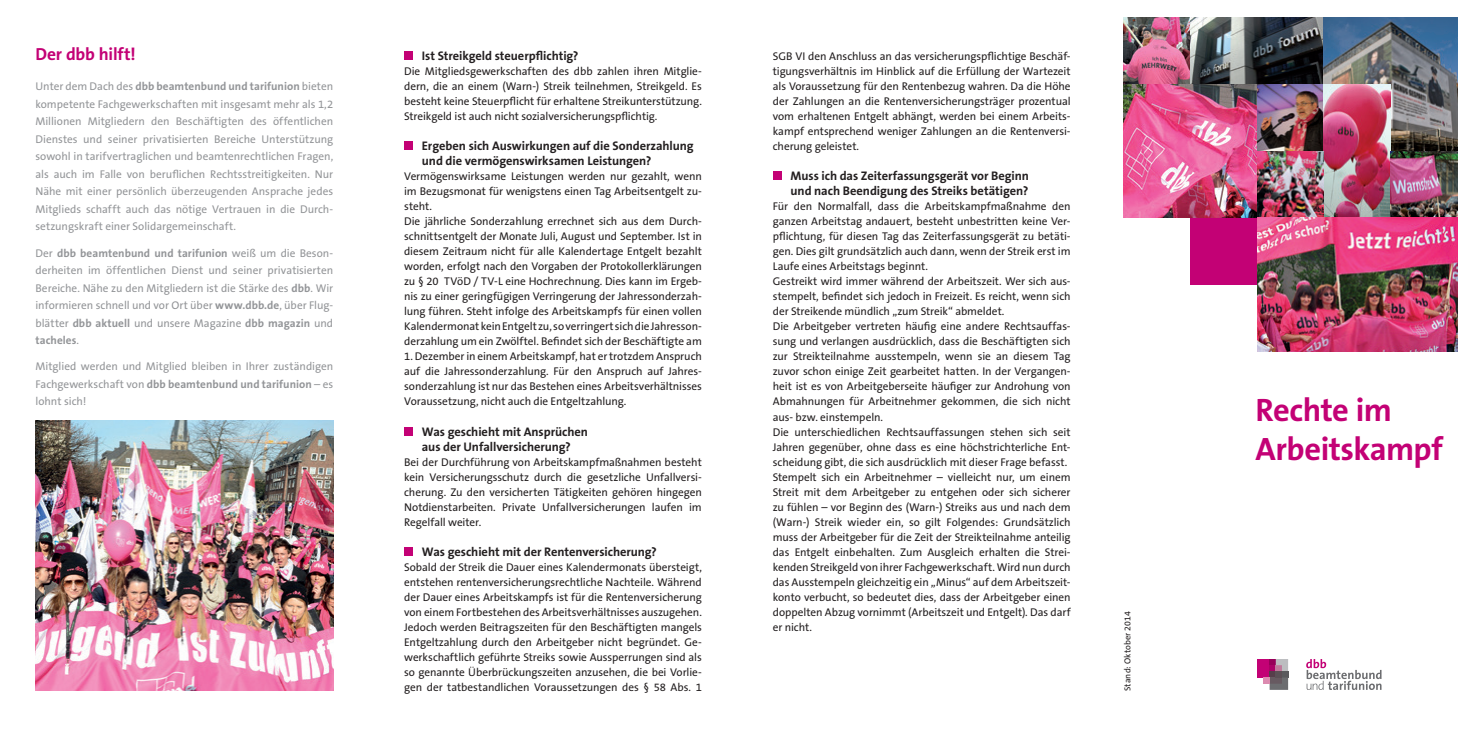
<style>
.page{position:relative;width:1475px;height:745px;background:#fff}
.page>*{position:absolute;margin:0;border:0;box-sizing:border-box;transform-origin:0 0}
._04_Überschrift_30{font:700 32.5px/39px "The Sans B7";letter-spacing:-.015em;color:#c30175}
._01_Kapitel-Überschr{font:700 17.5px "The Sans B7";letter-spacing:-.005em;color:#c30175}
._03_Überschrift_10{font:700 12.5px/15px "The Sans B7";letter-spacing:-.005em;color:#231f20}
._02_Fliesstext{font:11.25px/15px "The Sans B5 Plain";letter-spacing:-.005em;color:#231f20;text-align:justify}
._02_Fliesstext_hellg{font:11.25px/17.5px "The Sans B5 Plain";color:#939598;text-align:justify}
._02_Fliesstext-2{font:8.75px "The Sans B5 Plain";letter-spacing:.01em;color:#231f20}
.s1{font-family:"The Sans B7";font-weight:700}
</style>
<div class="page">
<div style="left:404px;top:51px;width:9px;height:9px;background:#c30175"></div>
<div style="left:404px;top:141px;width:9px;height:9px;background:#c30175"></div>
<div style="left:404px;top:426px;width:9px;height:9px;background:#c30175"></div>
<div style="left:404px;top:546px;width:9px;height:9px;background:#c30175"></div>
<div style="left:772px;top:171px;width:9px;height:9px;background:#c30175"></div>
<img style="left:1123px;top:18px;width:67px;height:66px">
<svg style="left:1190px;top:18px;width:133px;height:66px;background:#4c5255"></svg>
<img style="left:1323px;top:18px;width:133px;height:133px">
<img style="left:1123px;top:84px;width:133px;height:134px">
<img style="left:1256px;top:84px;width:67px;height:67px">
<img style="left:1323px;top:84px;width:67px;height:134px">
<img style="left:1256px;top:151px;width:67px;height:67px">
<img style="left:1390px;top:151px;width:66px;height:67px">
<div style="left:1190px;top:218px;width:66px;height:66px;background:#c30175"></div>
<img style="left:1256px;top:218px;width:200px;height:133px">
<img style="left:35px;top:420px;width:298px;height:270px">
<svg style="left:1306px;top:659px;width:75px;height:30px"></svg>
<div style="left:1256px;top:658px;width:13px;height:19px;background:#c30175"></div>
<svg style="left:1263px;top:658px;width:24px;height:31px"></svg>
<p class="_01_Kapitel-Überschr" style="left:35px;top:45px;width:102px">Der dbb hilft!</p>
<p class="_02_Fliesstext_hellg" style="left:35px;top:78px;width:299px">Unter dem Dach des <span class="s1">dbb beamtenbund und tarifunion</span> bieten kompetente Fachgewerkschaften mit insgesamt mehr als 1,2<br>Millionen Mitgliedern den Beschäftigten des öffentlichen Dienstes und seiner privatisierten Bereiche Unterstützung sowohl in tarifvertraglichen und beamtenrechtlichen Fragen, als auch im Falle von beruflichen Rechtsstreitigkeiten. Nur Nähe mit einer persönlich überzeugenden Ansprache jedes Mitglieds schafft auch das nötige Vertrauen in die Durch&shy;setzungskraft einer Solidargemeinschaft.</p>
<p class="_02_Fliesstext_hellg" style="left:35px;top:244px;width:299px">Der <span class="s1">dbb beamtenbund und tarifunion</span> weiß um die Beson&shy;derheiten im öffentlichen Dienst und seiner privatisierten Bereiche. Nähe zu den Mitgliedern ist die Stärke des <span class="s1">dbb</span>. Wir informieren schnell und vor Ort über <span class="s1">www.dbb.de</span>, über Flug&shy;blätter <span class="s1">dbb aktuell</span> und unsere Magazine <span class="s1">dbb magazin</span> und <span class="s1">tacheles</span>.</p>
<p class="_02_Fliesstext_hellg" style="left:35px;top:358px;width:299px">Mitglied werden und Mitglied bleiben in Ihrer zuständigen Fachgewerkschaft von <span class="s1">dbb beamtenbund und tarifunion</span> – es lohnt sich!</p>
<p class="_03_Überschrift_10" style="left:422px;top:49px;width:158px">Ist Streikgeld steuerpflichtig?</p>
<p class="_02_Fliesstext" style="left:404px;top:64px;width:299px">Die Mitgliedsgewerkschaften des dbb zahlen ihren Mitglie&shy;dern, die an einem (Warn-) Streik teilnehmen, Streikgeld. Es besteht keine Steuerpflicht für erhaltene Streikunterstützung.<br>Streikgeld ist auch nicht sozialversicherungspflichtig.</p>
<p class="_03_Überschrift_10" style="left:422px;top:139px;width:273px">Ergeben sich Auswirkungen auf die Sonderzahlung und die vermögenswirksamen Leistungen?</p>
<p class="_02_Fliesstext" style="left:404px;top:169px;width:299px">Vermögenswirksame Leistungen werden nur gezahlt, wenn im Bezugsmonat für wenigstens einen Tag Arbeitsentgelt zu&shy;steht.</p>
<p class="_02_Fliesstext" style="left:404px;top:214px;width:299px">Die jährliche Sonderzahlung errechnet sich aus dem Durch&shy;schnittsentgelt der Monate Juli, August und September. Ist in diesem Zeitraum nicht für alle Kalendertage Entgelt bezahlt worden, erfolgt nach den Vorgaben der Protokollerklärungen zu § 20 TVöD / TV-L eine Hochrechnung. Dies kann im Ergeb&shy;nis zu einer geringfügigen Verringerung der Jahressonderzah&shy;lung führen. Steht infolge des Arbeitskampfs für einen vollen Kalendermonat kein Entgelt zu, so verringert sich die Jahresson&shy;derzahlung um ein Zwölftel. Befindet sich der Beschäftigte am</p>
<p class="_02_Fliesstext" style="left:404px;top:349px;width:299px">1. Dezember in einem Arbeitskampf, hat er trotzdem Anspruch auf die Jahressonderzahlung. Für den Anspruch auf Jahres&shy;sonderzahlung ist nur das Bestehen eines Arbeitsverhältnisses Voraussetzung, nicht auch die Entgeltzahlung.</p>
<p class="_03_Überschrift_10" style="left:422px;top:424px;width:168px">Was geschieht mit Ansprüchen aus der Unfallversicherung?</p>
<p class="_02_Fliesstext" style="left:404px;top:454px;width:299px">Bei der Durchführung von Arbeitskampfmaßnahmen besteht kein Versicherungsschutz durch die gesetzliche Unfallversi&shy;cherung. Zu den versicherten Tätigkeiten gehören hingegen Notdienstarbeiten. Private Unfallversicherungen laufen im Regelfall weiter.</p>
<p class="_03_Überschrift_10" style="left:422px;top:544px;width:236px">Was geschieht mit der Rentenversicherung?</p>
<p class="_02_Fliesstext" style="left:404px;top:559px;width:299px">Sobald der Streik die Dauer eines Kalendermonats übersteigt, entstehen rentenversicherungsrechtliche Nachteile. Während der Dauer eines Arbeitskampfs ist für die Rentenversicherung von einem Fortbestehen des Arbeitsverhältnisses auszugehen.<br>Jedoch werden Beitragszeiten für den Beschäftigten mangels Entgeltzahlung durch den Arbeitgeber nicht begründet. Ge&shy;werkschaftlich geführte Streiks sowie Aussperrungen sind als so genannte Überbrückungszeiten anzusehen, die bei Vorlie&shy;gen der tatbestandlichen Voraussetzungen des § 58 Abs. 1</p>
<p class="_02_Fliesstext" style="left:772px;top:49px;width:299px">SGB VI den Anschluss an das versicherungspflichtige Beschäf&shy;tigungsverhältnis im Hinblick auf die Erfüllung der Wartezeit als Voraussetzung für den Rentenbezug wahren. Da die Höhe der Zahlungen an die Rentenversicherungsträger prozentual vom erhaltenen Entgelt abhängt, werden bei einem Arbeits&shy;kampf entsprechend weniger Zahlungen an die Rentenversi&shy;cherung geleistet.</p>
<p class="_03_Überschrift_10" style="left:790px;top:169px;width:240px">Muss ich das Zeiterfassungsgerät vor Beginn und nach Beendigung des Streiks betätigen?</p>
<p class="_02_Fliesstext" style="left:772px;top:199px;width:299px">Für den Normalfall, dass die Arbeitskampfmaßnahme den ganzen Arbeitstag andauert, besteht unbestritten keine Ver&shy;pflichtung, für diesen Tag das Zeiterfassungsgerät zu betäti&shy;gen. Dies gilt grundsätzlich auch dann, wenn der Streik erst im Laufe eines Arbeitstags beginnt.</p>
<p class="_02_Fliesstext" style="left:772px;top:274px;width:299px">Gestreikt wird immer während der Arbeitszeit. Wer sich aus&shy;stempelt, befindet sich jedoch in Freizeit. Es reicht, wenn sich der Streikende mündlich „zum Streik“ abmeldet.</p>
<p class="_02_Fliesstext" style="left:772px;top:319px;width:299px">Die Arbeitgeber vertreten häufig eine andere Rechtsauffas&shy;sung und verlangen ausdrücklich, dass die Beschäftigten sich zur Streikteilnahme ausstempeln, wenn sie an diesem Tag zuvor schon einige Zeit gearbeitet hatten. In der Vergangen&shy;heit ist es von Arbeitgeberseite häufiger zur Androhung von Abmahnungen für Arbeitnehmer gekommen, die sich nicht aus- bzw. einstempeln.</p>
<p class="_02_Fliesstext" style="left:772px;top:424px;width:299px">Die unterschiedlichen Rechtsauffassungen stehen sich seit Jahren gegenüber, ohne dass es eine höchstrichterliche Ent&shy;scheidung gibt, die sich ausdrücklich mit dieser Frage befasst.</p>
<p class="_02_Fliesstext" style="left:772px;top:469px;width:299px">Stempelt sich ein Arbeitnehmer – vielleicht nur, um einem Streit mit dem Arbeitgeber zu entgehen oder sich sicherer zu fühlen – vor Beginn des (Warn-) Streiks aus und nach dem (Warn-) Streik wieder ein, so gilt Folgendes: Grundsätzlich muss der Arbeitgeber für die Zeit der Streikteilnahme anteilig das Entgelt einbehalten. Zum Ausgleich erhalten die Strei&shy;kenden Streikgeld von ihrer Fachgewerkschaft. Wird nun durch das Ausstempeln gleichzeitig ein „Minus“ auf dem Arbeitszeit&shy;konto verbucht, so bedeutet dies, dass der Arbeitgeber einen doppelten Abzug vornimmt (Arbeitszeit und Entgelt). Das darf er nicht.</p>
<p class="_02_Fliesstext-2" style="left:1122px;top:690px;width:81px;rotate:-90deg">Stand: Oktober 2014</p>
<p class="_04_Überschrift_30" style="left:1255px;top:391px;width:189px">Rechte im<br>Arbeitskampf</p>
</div>
